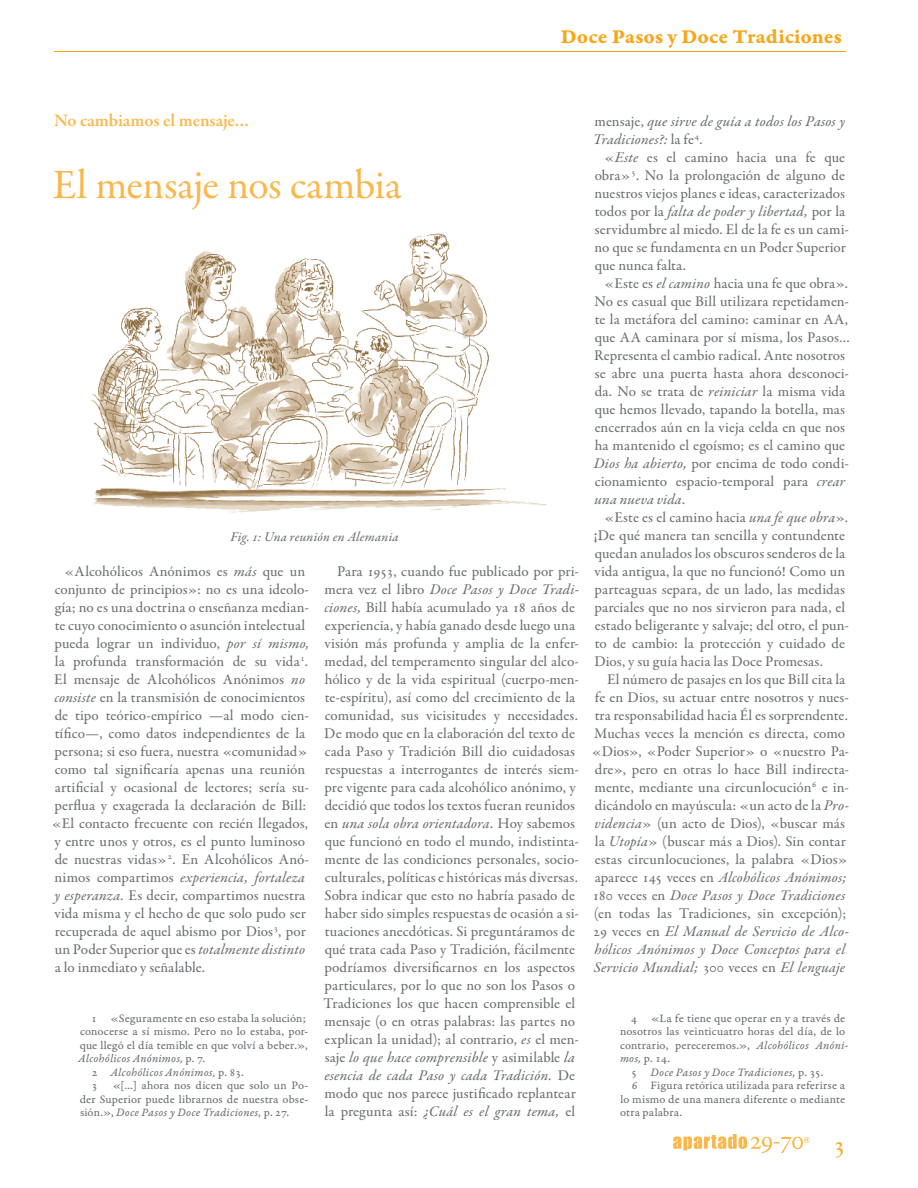
<style>
.page{position:relative;width:918px;height:1188px;background:#fff}
.page>*{position:absolute;margin:0;border:0;box-sizing:border-box;transform-origin:0 0}
.t1{font:42px "Garamond Premr Pro";letter-spacing:-.015em;color:#fbb74b}
.t2{font:27px "Garamond Premr Pro";color:#f8a71b}
.t3{font:21px "Garamond Premr Pro Bd Capt";color:#f8a71b}
.t4{font:600 18px "Garamond Premr Pro";letter-spacing:-.005em;color:#fbb74b}
.t5{font:500 15px/18px "Garamond Premr Pro";letter-spacing:.005em;color:#6d7175}
.t6{font:15px/18px "Garamond Premr Pro Med It";letter-spacing:.01em;color:#6d7175}
.t7{font:13.5px "Garamond Premr Pro Med It";letter-spacing:.015em;color:#6d7175}
.t8{font:12px/13.5px "Garamond Premr Pro Capt";letter-spacing:.01em;color:#6d7175}
.t9{font:12px/13.5px "Garamond Premr Pro It Capt";letter-spacing:.015em;color:#6d7175}
.s1{font-family:"Garamond Premr Pro Med It";font-weight:400}
.s2{font-family:"Garamond Premr Pro";font-weight:500}
.s3{font-family:"Garamond Premr Pro Capt"}
.s4{font-family:"Garamond Premr Pro It Capt"}
</style>
<div class="page">
<svg style="left:673px;top:1134px;width:137px;height:19px"></svg>
<hr style="left:54px;top:51px;width:792px;height:1px;background:#f8a71b">
<img style="left:90px;top:233px;width:457px;height:280px">
<h3 class="t3" style="left:561px;top:24px;width:283px">Doce Pasos y Doce Tradiciones</h3>
<p class="t4" style="left:54px;top:109px;width:197px">No cambiamos el mensaje…</p>
<h1 class="t1" style="left:53px;top:159px;width:350px">El mensaje nos cambia</h1>
<p class="t7" style="left:230px;top:529px;width:170px">Fig. 1: Una reunión en Alemania</p>
<p class="t5" style="left:51px;top:563px;width:259px;text-align:center">«Alcohólicos Anónimos es <span class="s1">más</span> que un conjunto de principios»: no es una ideolo&shy;gía; no es una doctrina o enseñanza median&shy;te cuyo conocimiento o asunción intelectual pueda lograr un individuo, <span class="s1">por sí mismo, </span>la profunda transformación de su vida<sup>1</sup>.<br>El mensaje de Alcohólicos Anónimos <span class="s1">no consiste</span> en la transmisión de conocimientos de tipo teórico-empírico —al modo cien&shy;tífico—, como datos independientes de la persona; si eso fuera, nuestra «comunidad» como tal significaría apenas una reunión artificial y ocasional de lectores; sería su&shy;perflua y exagerada la declaración de Bill: «El contacto frecuente con recién llegados, y entre unos y otros, es el punto luminoso de nuestras vidas»<sup>2</sup>. En Alcohólicos Anó-</p>
<p class="t6" style="left:55px;top:869px;width:252px"><span class="s2">nimos compartimos</span> experiencia, fortaleza</p>
<p class="t5" style="left:54px;top:887px;width:253px;text-align:justify"><span class="s1">y esperanza.</span> Es decir, compartimos nuestra vida misma y el hecho de que solo pudo ser recuperada de aquel abismo por Dios<sup>3</sup>, por un Poder Superior que es <span class="s1">totalmente distinto </span>a lo inmediato y señalable.</p>
<p class="t8" style="left:80px;top:1011px;width:230px;text-indent:11px">1 «Seguramente en eso estaba la solución; conocerse a sí mismo. Pero no lo estaba, por&shy;que llegó el día temible en que volví a beber.»,</p>
<p class="t9" style="left:92px;top:1052px;width:154px;text-indent:-14px">Alcohólicos Anónimos, <span class="s3">p. 7.<br>2</span> Alcohólicos Anónimos, <span class="s3">p. 83.</span></p>
<p class="t8" style="left:92px;top:1079px;width:8px">3</p>
<p class="t8" style="left:80px;top:1079px;width:230px;text-align:right">«[…] ahora nos dicen que solo un Po-<br>der Superior puede librarnos de nuestra obse-</p>
<p class="t9" style="left:80px;top:1106px;width:211px"><span class="s3">sión.»,</span> Doce Pasos y Doce Tradiciones, <span class="s3">p. 27.</span></p>
<p class="t5" style="left:337px;top:563px;width:244px">Para 1953, cuando fue publicado por pri-</p>
<p class="t6" style="left:325px;top:581px;width:256px"><span class="s2">mera vez el libro</span> Doce Pasos y Doce Tradi-</p>
<p class="t5" style="left:324px;top:599px;width:256px"><span class="s1">ciones,</span> Bill había acumulado ya 18 años de experiencia, y había ganado desde luego una visión más profunda y amplia de la enfer&shy;medad, del temperamento singular del alco&shy;hólico y de la vida espiritual (cuerpo-men&shy;te-espíritu), así como del crecimiento de la comunidad, sus vicisitudes y necesidades.<br>De modo que en la elaboración del texto de cada Paso y Tradición Bill dio cuidadosas respuestas a interrogantes de interés siem&shy;pre vigente para cada alcohólico anónimo, y decidió que todos los textos fueran reunidos</p>
<p class="t6" style="left:325px;top:815px;width:252px"><span class="s2">en</span> una sola obra orientadora. <span class="s2">Hoy sabemos</span></p>
<p class="t5" style="left:323px;top:833px;width:257px">que funcionó en todo el mundo, indistinta&shy;mente de las condiciones personales, socio&shy;culturales, políticas e históricas más diversas.<br>Sobra indicar que esto no habría pasado de haber sido simples respuestas de ocasión a si&shy;tuaciones anecdóticas. Si preguntáramos de qué trata cada Paso y Tradición, fácilmente podríamos diversificarnos en los aspectos particulares, por lo que no son los Pasos o Tradiciones los que hacen comprensible el mensaje (o en otras palabras: las partes no explican la unidad); al contrario, <span class="s1">es</span> el men-</p>
<p class="t6" style="left:324px;top:1049px;width:252px"><span class="s2">saje</span> lo que hace comprensible <span class="s2">y asimilable</span> la esencia de cada Paso y cada Tradición. <span class="s2">De</span></p>
<p class="t5" style="left:325px;top:1085px;width:253px">modo que nos parece justificado replantear</p>
<p class="t6" style="left:325px;top:1103px;width:252px"><span class="s2">la pregunta así:</span> ¿Cuál es el gran tema, <span class="s2">el</span></p>
<p class="t6" style="left:593px;top:113px;width:254px"><span class="s2">mensaje,</span> que sirve de guía a todos los Pasos y<br>Tradiciones?: <span class="s2">la fe</span><sup>4</sup><span class="s2">.</span></p>
<p class="t5" style="left:595px;top:149px;width:252px;text-align:justify;text-indent:10px">«<span class="s1">Este</span> es el camino hacia una fe que obra»<sup>5</sup>. No la prolongación de alguno de nuestros viejos planes e ideas, caracterizados</p>
<p class="t6" style="left:595px;top:203px;width:252px"><span class="s2">todos por la</span> falta de poder y libertad, <span class="s2">por la</span></p>
<p class="t5" style="left:595px;top:221px;width:256px">servidumbre al miedo. El de la fe es un cami&shy;no que se fundamenta en un Poder Superior que nunca falta.</p>
<p class="t5" style="left:594px;top:275px;width:258px;text-align:center">«Este es <span class="s1">el camino</span> hacia una fe que obra».<br>No es casual que Bill utilizara repetidamen&shy;te la metáfora del camino: caminar en AA, que AA caminara por sí misma, los Pasos… Representa el cambio radical. Ante nosotros se abre una puerta hasta ahora desconoci&shy;da. No se trata de <span class="s1">reiniciar</span> la misma vida que hemos llevado, tapando la botella, mas encerrados aún en la vieja celda en que nos ha mantenido el egoísmo; es el camino que <span class="s1">Dios ha abierto,</span> por encima de todo condi&shy;cionamiento espacio-temporal para <span class="s1">crear</span></p>
<p class="t6" style="left:595px;top:491px;width:93px">una nueva vida.</p>
<p class="t5" style="left:594px;top:509px;width:257px;text-indent:10px">«Este es el camino hacia <span class="s1">una fe que obra</span>». ¡De qué manera tan sencilla y contundente quedan anulados los obscuros senderos de la vida antigua, la que no funcionó! Como un parteaguas separa, de un lado, las medidas parciales que no nos sirvieron para nada, el estado beligerante y salvaje; del otro, el pun&shy;to de cambio: la protección y cuidado de Dios, y su guía hacia las Doce Promesas.</p>
<p class="t5" style="left:591px;top:671px;width:259px;text-indent:16px">El número de pasajes en los que Bill cita la fe en Dios, su actuar entre nosotros y nues&shy;tra responsabilidad hacia Él es sorprendente.<br>Muchas veces la mención es directa, como «Dios», «Poder Superior» o «nuestro Pa&shy;dre», pero en otras lo hace Bill indirecta&shy;mente, mediante una circunlocución<sup>6</sup> e in&shy;dicándolo en mayúscula: «un acto de la <span class="s1">Pro&shy;videncia</span>» (un acto de Dios), «buscar más la <span class="s1">Utopía</span>» (buscar más a Dios). Sin contar estas circunlocuciones, la palabra «Dios»</p>
<p class="t6" style="left:593px;top:869px;width:255px"><span class="s2">aparece 145 veces en</span> Alcohólicos Anónimos;<br><span class="s2">180 veces en</span> Doce Pasos y Doce Tradiciones</p>
<p class="t5" style="left:594px;top:905px;width:254px">(en todas las Tradiciones, sin excepción);</p>
<p class="t6" style="left:593px;top:923px;width:258px"><span class="s2">29 veces en</span> El Manual de Servicio de Alco&shy;hólicos Anónimos y Doce Conceptos para el<br>Servicio Mundial; <span class="s2">300 veces en</span> El lenguaje</p>
<p class="t8" style="left:620px;top:1011px;width:230px;text-indent:11px">4 «La fe tiene que operar en y a través de nosotros las veinticuatro horas del día, de lo contrario, pereceremos.», <span class="s4">Alcohólicos Anóni&shy;mos,</span> p. 14.</p>
<p class="t9" style="left:631px;top:1066px;width:194px"><span class="s3">5</span> Doce Pasos y Doce Tradiciones, <span class="s3">p. 35.</span></p>
<p class="t8" style="left:620px;top:1079px;width:227px;text-align:justify;text-indent:12px">6 Figura retórica utilizada para referirse a lo mismo de una manera diferente o mediante otra palabra.</p>
<h2 class="t2" style="left:833px;top:1128px;width:14px">3</h2>
</div>
